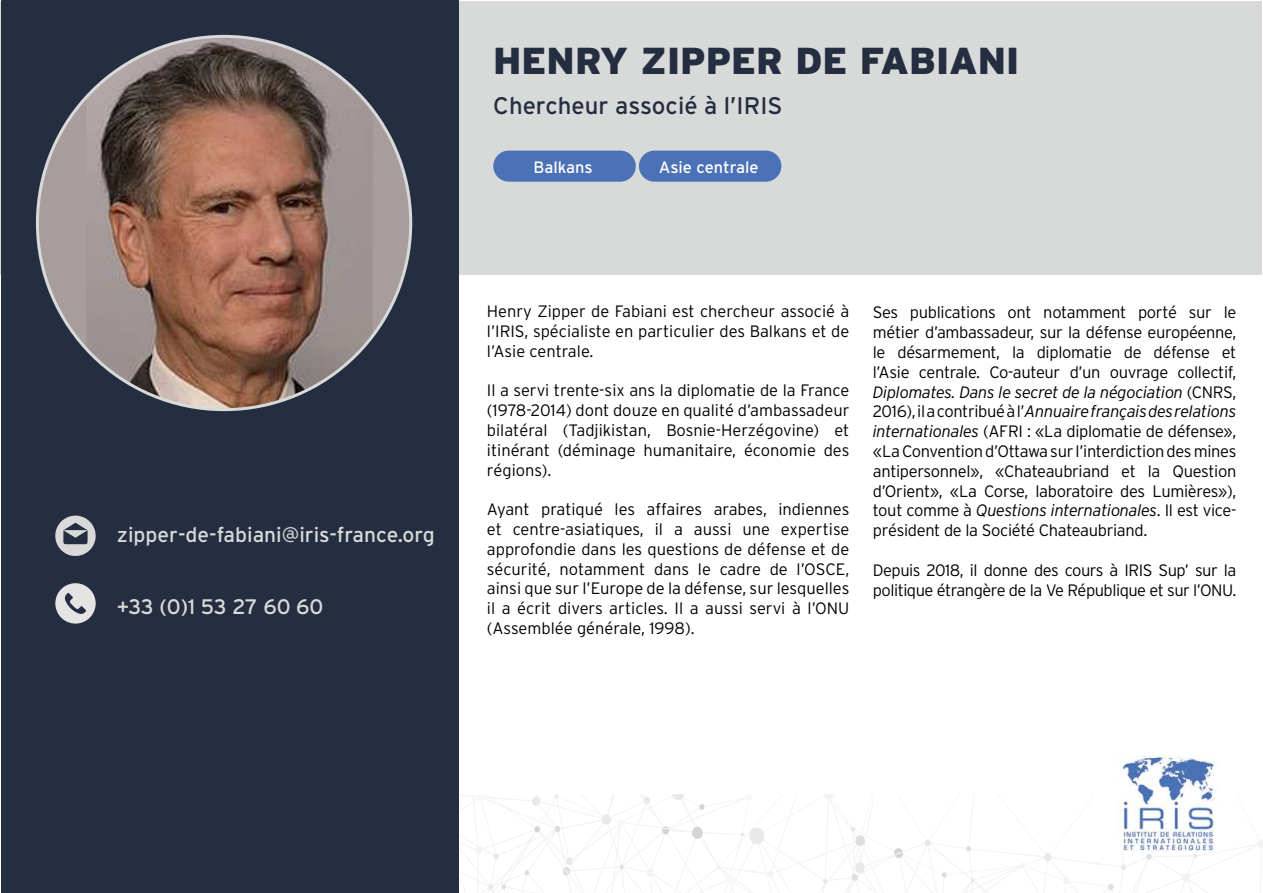
<style>
.page{position:relative;width:1263px;height:893px;background:#fff}
.page>*{position:absolute;margin:0;border:0;box-sizing:border-box;transform-origin:0 0}
.t1{font:900 37.5px "Interstate";color:#252d40}
.t2{font:24px "Interstate";color:#252d40}
.t3{font:21px "Interstate";color:#d8dad9}
.t4{font:300 16.5px/19.8px "Interstate";letter-spacing:-.015em;color:#020203;text-align:justify}
.t5{font:16.5px "Interstate";color:#fff}
.s1{font-style:italic}
</style>
<div class="page">
<div style="left:1px;top:1px;width:1261px;height:273px;background:#d8dad9"></div>
<div style="left:1px;top:0;width:457px;height:892px;background:#252d40"></div>
<svg style="left:459px;top:794px;width:804px;height:99px"></svg>
<img style="left:1117px;top:755px;width:103px;height:96px">
<div style="left:37px;top:36px;width:374px;height:374px;background:#a79d9d;border-radius:50%"></div>
<img style="left:87px;top:36px;width:286px;height:374px">
<svg style="left:55px;top:583px;width:41px;height:41px"></svg>
<svg style="left:55px;top:516px;width:41px;height:40px"></svg>
<div style="left:493px;top:151px;width:143px;height:31px;background:#4b71b6;border-radius:16px"></div>
<div style="left:639px;top:151px;width:142px;height:31px;background:#4b71b6;border-radius:16px"></div>
<p class="t3" style="left:117px;top:523px;width:319px">zipper-de-fabiani@iris-france.org</p>
<p class="t3" style="left:117px;top:594px;width:208px">+33 (0)1 53 27 60 60</p>
<h1 class="t1" style="left:493px;top:39px;width:527px">HENRY ZIPPER DE FABIANI</h1>
<h2 class="t2" style="left:493px;top:92px;width:291px">Chercheur associé à l’IRIS</h2>
<p class="t5" style="left:533px;top:158px;width:61px">Balkans</p>
<p class="t5" style="left:659px;top:158px;width:101px">Asie centrale</p>
<p class="t4" style="left:487px;top:301px;width:364px">Henry Zipper de Fabiani est chercheur associé à l’IRIS, spécialiste en particulier des Balkans et de l’Asie centrale.</p>
<p class="t4" style="left:487px;top:381px;width:364px">Il a servi trente-six ans la diplomatie de la France (1978-2014) dont douze en qualité d’ambassadeur bilatéral (Tadjikistan, Bosnie-Herzégovine) et itinérant (déminage humanitaire, économie des régions).</p>
<p class="t4" style="left:487px;top:499px;width:364px">Ayant pratiqué les affaires arabes, indiennes et centre-asiatiques, il a aussi une expertise approfondie dans les questions de défense et de sécurité, notamment dans le cadre de l’OSCE, ainsi que sur l’Europe de la défense, sur lesquelles il a écrit divers articles. Il a aussi servi à l’ONU (Assemblée générale, 1998).</p>
<p class="t4" style="left:873px;top:302px;width:365px">Ses publications ont notamment porté sur le métier d’ambassadeur, sur la défense européenne, le désarmement, la diplomatie de défense et l’Asie centrale. Co-auteur d’un ouvrage collectif, <span class="s1">Diplomates. Dans le secret de la négociation</span> (CNRS, 2016), il a contribué à l’<span class="s1">Annuaire français des relations internationales</span> (AFRI : «La diplomatie de défense», «La Convention d’Ottawa sur l’interdiction des mines antipersonnel», «Chateaubriand et la Question d’Orient», «La Corse, laboratoire des Lumières»), tout comme à <span class="s1">Questions internationales</span>. Il est vice&shy;président de la Société Chateaubriand.</p>
<p class="t4" style="left:873px;top:560px;width:365px">Depuis 2018, il donne des cours à IRIS Sup’ sur la politique étrangère de la Ve République et sur l’ONU.</p>
</div>
